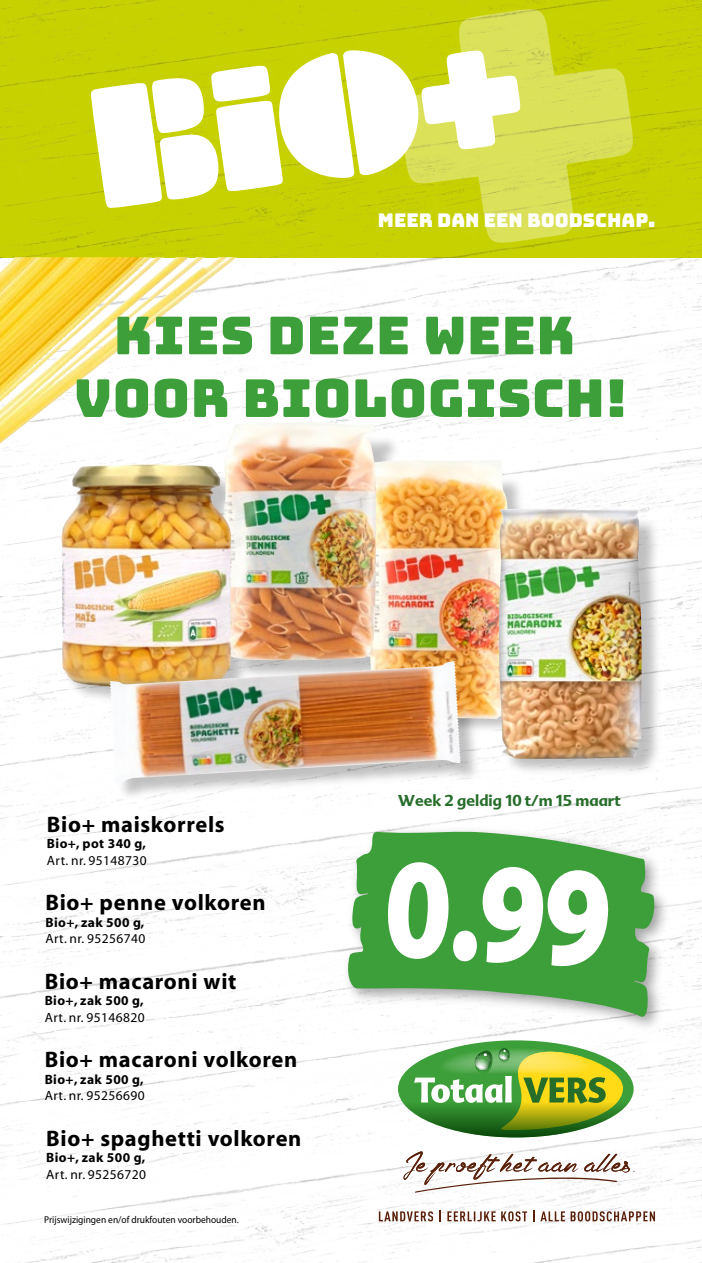
<style>
.page{position:relative;width:702px;height:1263px;background:#fff}
.page>*{position:absolute;margin:0;border:0;box-sizing:border-box;transform-origin:0 0}
.t1{font:143.4px "Myriad MM 830 700";color:#fff;scale:.77 1}
.t2{font:52.2px/62.7px "Bungee";letter-spacing:.01em;color:#3d9f39;text-align:center}
.t3{font:700 22.5px "Myriad";letter-spacing:.03em;color:#000}
.t4{font:18.9px "Bungee";color:#fff}
.t5{font:700 15px "Advert";color:#266d2a}
.t6{font:13.5px "Myriad";letter-spacing:.03em;color:#000}
.t7{font:700 13.5px "Myriad";letter-spacing:.03em;color:#000}
.t8{font:9.9px "Myriad Pro";color:#000;scale:.95 1}
</style>
<div class="page">
<img style="left:0;top:0;width:702px;height:1263px">
<svg style="left:414px;top:1037px;width:210px;height:93px"></svg>
<svg style="left:398px;top:1040px;width:235px;height:97px;background:#79a83e"></svg>
<svg style="left:379px;top:1211px;width:54px;height:10px"></svg>
<svg style="left:439px;top:1210px;width:2px;height:12px"></svg>
<svg style="left:447px;top:1211px;width:80px;height:10px"></svg>
<svg style="left:533px;top:1210px;width:1px;height:12px"></svg>
<svg style="left:540px;top:1211px;width:115px;height:10px"></svg>
<svg style="left:403px;top:1151px;width:231px;height:42px"></svg>
<svg style="left:90px;top:48px;width:432px;height:161px"></svg>
<img style="left:369px;top:460px;width:133px;height:259px">
<img style="left:498px;top:509px;width:143px;height:250px">
<img style="left:222px;top:422px;width:87px;height:237px">
<img style="left:338px;top:822px;width:336px;height:215px">
<svg style="left:345px;top:831px;width:311px;height:188px;background:#64b061"></svg>
<img style="left:61px;top:464px;width:77px;height:125px">
<img style="left:109px;top:663px;width:337px;height:89px">
<img style="left:52px;top:257px;width:166px;height:128px">
<p class="t4" style="left:378px;top:209px;width:279px">MEER DAN EEN BOODSCHAP.</p>
<h2 class="t2" style="left:74px;top:305px;width:555px">KIES DEZE WEEK<br>VOOR BIOLOGISCH!</h2>
<p class="t3" style="left:47px;top:812px;width:179px">Bio+ maiskorrels</p>
<p class="t7" style="left:47px;top:837px;width:100px">Bio+, pot 340 g,</p>
<p class="t6" style="left:47px;top:853px;width:101px">Art. nr. 95148730</p>
<p class="t3" style="left:45px;top:891px;width:222px">Bio+ penne volkoren</p>
<p class="t7" style="left:45px;top:915px;width:100px">Bio+, zak 500 g,</p>
<p class="t6" style="left:45px;top:932px;width:101px">Art. nr. 95256740</p>
<p class="t3" style="left:45px;top:969px;width:193px">Bio+ macaroni wit</p>
<p class="t7" style="left:45px;top:993px;width:100px">Bio+, zak 500 g,</p>
<p class="t6" style="left:45px;top:1010px;width:101px">Art. nr. 95146820</p>
<p class="t3" style="left:45px;top:1048px;width:254px">Bio+ macaroni volkoren</p>
<p class="t7" style="left:45px;top:1072px;width:100px">Bio+, zak 500 g,</p>
<p class="t6" style="left:45px;top:1089px;width:101px">Art. nr. 95256690</p>
<p class="t3" style="left:46px;top:1126px;width:257px">Bio+ spaghetti volkoren</p>
<p class="t7" style="left:46px;top:1150px;width:100px">Bio+, zak 500 g,</p>
<p class="t6" style="left:46px;top:1167px;width:101px">Art. nr. 95256720</p>
<p class="t8" style="left:44px;top:1213px;width:206px">Prijswijzigingen en/of drukfouten voorbehouden.</p>
<p class="t5" style="left:398px;top:791px;width:224px">Week 2 geldig 10 t/m 15 maart</p>
<h1 class="t1" style="left:388px;top:838px;width:297px;rotate:3deg">0.99</h1>
</div>
